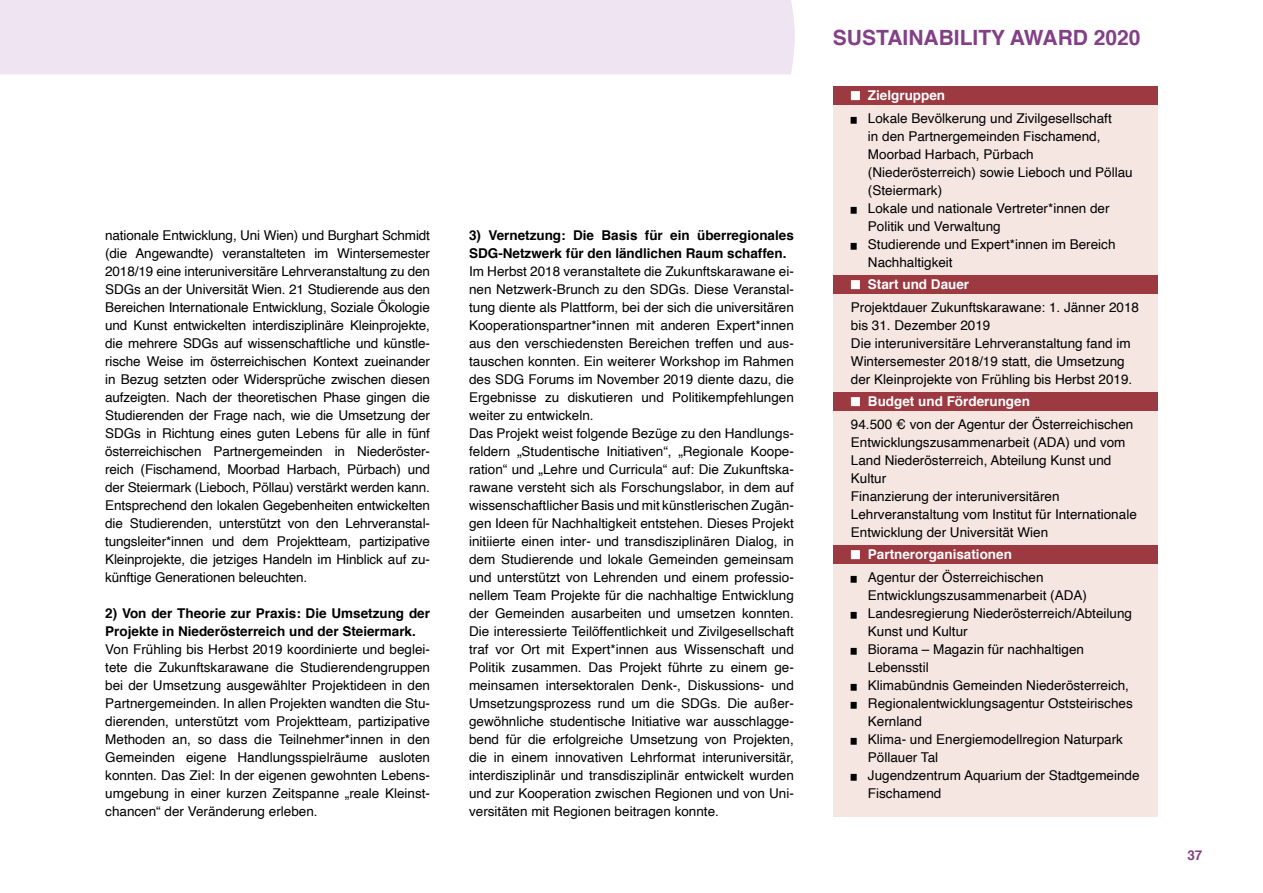
<style>
.page{position:relative;width:1263px;height:893px;background:#fff}
.page>*{position:absolute;margin:0;border:0;box-sizing:border-box;transform-origin:0 0}
.t1{font:700 21px "Helvetica";color:#834087}
.p_Body{font:13.5px/18px "Helvetica";color:#000}
.FaktBox_p_Fakten{font:13.5px/18px "Helvetica";color:#000}
.H4_Body{font:700 13.5px/18px "Helvetica";color:#000}
.FaktBox_H4_Fakten_1{font:700 13.5px "Helvetica";color:#fff}
.t2{font:700 13.5px "Helvetica";color:#834087}
.t3{font:5.7px "Helvetica";color:#000;scale:1.05 1}
</style>
<div class="page">
<div style="left:0;top:0;width:795px;height:74px;background:#efe5f2"></div>
<div style="left:833px;top:86px;width:325px;height:730px;background:#f5e6e1"></div>
<div style="left:833px;top:86px;width:325px;height:19px;background:#9c3941"></div>
<div style="left:851px;top:91px;width:9px;height:9px;background:#fff"></div>
<div style="left:833px;top:275px;width:325px;height:19px;background:#9c3941"></div>
<div style="left:851px;top:280px;width:9px;height:9px;background:#fff"></div>
<div style="left:833px;top:392px;width:325px;height:19px;background:#9c3941"></div>
<div style="left:851px;top:397px;width:9px;height:9px;background:#fff"></div>
<div style="left:833px;top:545px;width:325px;height:19px;background:#9c3941"></div>
<div style="left:851px;top:550px;width:9px;height:9px;background:#fff"></div>
<p class="p_Body" style="left:105px;top:227px;width:326px;text-align:justify">nationale Entwicklung, Uni Wien) und Burghart Schmidt (die Angewandte) veranstalteten im Wintersemester 2018/19 eine interuniversitäre Lehrveranstaltung zu den SDGs an der Universität Wien. 21 Studierende aus den Bereichen Internationale Entwicklung, Soziale Ökologie und Kunst entwickelten interdisziplinäre Kleinprojekte, die mehrere SDGs auf wissenschaftliche und künstle&shy;rische Weise im österreichischen Kontext zueinander in Bezug setzten oder Widersprüche zwischen diesen aufzeigten. Nach der theoretischen Phase gingen die Studierenden der Frage nach, wie die Umsetzung der SDGs in Richtung eines guten Lebens für alle in fünf österreichischen Partnergemeinden in Niederöster&shy;reich (Fischamend, Moorbad Harbach, Pürbach) und der Steiermark (Lieboch, Pöllau) verstärkt werden kann.<br>Entsprechend den lokalen Gegebenheiten entwickelten die Studierenden, unterstützt von den Lehrveranstal&shy;tungsleiter*innen und dem Projektteam, partizipative Kleinprojekte, die jetziges Handeln im Hinblick auf zu&shy;künftige Generationen beleuchten.</p>
<h4 class="H4_Body" style="left:105px;top:605px;width:326px">2) Von der Theorie zur Praxis: Die Umsetzung der<br>Projekte in Niederösterreich und der Steiermark.</h4>
<p class="p_Body" style="left:105px;top:641px;width:326px;text-align:justify">Von Frühling bis Herbst 2019 koordinierte und beglei&shy;tete die Zukunftskarawane die Studierendengruppen bei der Umsetzung ausgewählter Projektideen in den Partnergemeinden. In allen Projekten wandten die Stu&shy;dierenden, unterstützt vom Projektteam, partizipative Methoden an, so dass die Teilnehmer*innen in den Gemeinden eigene Handlungsspielräume ausloten konnten. Das Ziel: In der eigenen gewohnten Lebens&shy;umgebung in einer kurzen Zeitspanne „reale Kleinst&shy;chancen“ der Veränderung erleben.</p>
<h4 class="H4_Body" style="left:469px;top:227px;width:326px">3) Vernetzung: Die Basis für ein überregionales<br>SDG-Netzwerk für den ländlichen Raum schaffen.</h4>
<p class="p_Body" style="left:469px;top:263px;width:326px;text-align:justify">Im Herbst 2018 veranstaltete die Zukunftskarawane ei&shy;nen Netzwerk-Brunch zu den SDGs. Diese Veranstal&shy;tung diente als Plattform, bei der sich die universitären Kooperationspartner*innen mit anderen Expert*innen aus den verschiedensten Bereichen treffen und aus&shy;tauschen konnten. Ein weiterer Workshop im Rahmen des SDG Forums im November 2019 diente dazu, die Ergebnisse zu diskutieren und Politikempfehlungen weiter zu entwickeln.</p>
<p class="p_Body" style="left:469px;top:425px;width:326px;text-align:justify">Das Projekt weist folgende Bezüge zu den Handlungs&shy;feldern „Studentische Initiativen“, „Regionale Koope&shy;ration“ und „Lehre und Curricula“ auf: Die Zukunftska&shy;rawane versteht sich als Forschungslabor, in dem auf wissenschaftlicher Basis und mit künstlerischen Zugän&shy;gen Ideen für Nachhaltigkeit entstehen. Dieses Projekt initiierte einen inter- und transdisziplinären Dialog, in dem Studierende und lokale Gemeinden gemeinsam und unterstützt von Lehrenden und einem professio&shy;nellem Team Projekte für die nachhaltige Entwicklung der Gemeinden ausarbeiten und umsetzen konnten.<br>Die interessierte Teilöffentlichkeit und Zivilgesellschaft traf vor Ort mit Expert*innen aus Wissenschaft und Politik zusammen. Das Projekt führte zu einem ge&shy;meinsamen intersektoralen Denk-, Diskussions- und Umsetzungsprozess rund um die SDGs. Die außer&shy;gewöhnliche studentische Initiative war ausschlagge&shy;bend für die erfolgreiche Umsetzung von Projekten, die in einem innovativen Lehrformat interuniversitär, interdisziplinär und transdisziplinär entwickelt wurden und zur Kooperation zwischen Regionen und von Uni&shy;versitäten mit Regionen beitragen konnte.</p>
<h1 class="t1" style="left:833px;top:21px;width:309px">SUSTAINABILITY AWARD 2020</h1>
<h4 class="FaktBox_H4_Fakten_1" style="left:868px;top:84px;width:79px">Zielgruppen</h4>
<p class="t3" style="left:851px;top:115px;width:7px">█</p>
<p class="p_Body" style="left:868px;top:110px;width:266px">Lokale Bevölkerung und Zivilgesellschaft<br>in den Partnergemeinden Fischamend, Moorbad Harbach, Pürbach (Niederösterreich) sowie Lieboch und Pöllau (Steiermark)</p>
<p class="t3" style="left:851px;top:205px;width:7px">█</p>
<p class="p_Body" style="left:868px;top:200px;width:243px">Lokale und nationale Vertreter*innen der<br>Politik und Verwaltung</p>
<p class="t3" style="left:851px;top:241px;width:7px">█</p>
<p class="p_Body" style="left:868px;top:236px;width:249px">Studierende und Expert*innen im Bereich<br>Nachhaltigkeit</p>
<h4 class="FaktBox_H4_Fakten_1" style="left:868px;top:273px;width:103px">Start und Dauer</h4>
<p class="FaktBox_p_Fakten" style="left:851px;top:299px;width:290px">Projektdauer Zukunftskarawane: 1. Jänner 2018 bis 31. Dezember 2019</p>
<p class="FaktBox_p_Fakten" style="left:851px;top:335px;width:283px">Die interuniversitäre Lehrveranstaltung fand im<br>Wintersemester 2018/19 statt, die Umsetzung der Kleinprojekte von Frühling bis Herbst 2019.</p>
<h4 class="FaktBox_H4_Fakten_1" style="left:868px;top:390px;width:163px">Budget und Förderungen</h4>
<p class="FaktBox_p_Fakten" style="left:851px;top:416px;width:284px">94.500 € von der Agentur der Österreichischen Entwicklungszusammenarbeit (ADA) und vom Land Niederösterreich, Abteilung Kunst und Kultur</p>
<p class="FaktBox_p_Fakten" style="left:851px;top:488px;width:287px">Finanzierung der interuniversitären<br>Lehrveranstaltung vom Institut für Internationale<br>Entwicklung der Universität Wien</p>
<h4 class="FaktBox_H4_Fakten_1" style="left:868px;top:543px;width:146px">Partnerorganisationen</h4>
<p class="t3" style="left:851px;top:574px;width:7px">█</p>
<p class="p_Body" style="left:868px;top:569px;width:221px">Agentur der Österreichischen<br>Entwicklungszusammenarbeit (ADA)</p>
<p class="t3" style="left:851px;top:610px;width:7px">█</p>
<p class="p_Body" style="left:868px;top:605px;width:266px">Landesregierung Niederösterreich/Abteilung<br>Kunst und Kultur</p>
<p class="t3" style="left:851px;top:646px;width:7px">█</p>
<p class="p_Body" style="left:868px;top:641px;width:218px">Biorama – Magazin für nachhaltigen<br>Lebensstil</p>
<p class="t3" style="left:851px;top:682px;width:7px">█</p>
<p class="p_Body" style="left:868px;top:677px;width:263px">Klimabündnis Gemeinden Niederösterreich,</p>
<p class="t3" style="left:851px;top:700px;width:7px">█</p>
<p class="p_Body" style="left:868px;top:695px;width:266px">Regionalentwicklungsagentur Oststeirisches<br>Kernland</p>
<p class="t3" style="left:851px;top:736px;width:7px">█</p>
<p class="p_Body" style="left:868px;top:731px;width:257px">Klima- und Energiemodellregion Naturpark<br>Pöllauer Tal</p>
<p class="t3" style="left:851px;top:772px;width:7px">█</p>
<p class="p_Body" style="left:868px;top:767px;width:273px">Jugendzentrum Aquarium der Stadtgemeinde<br>Fischamend</p>
<p class="t2" style="left:1187px;top:844px;width:17px">37</p>
</div>
